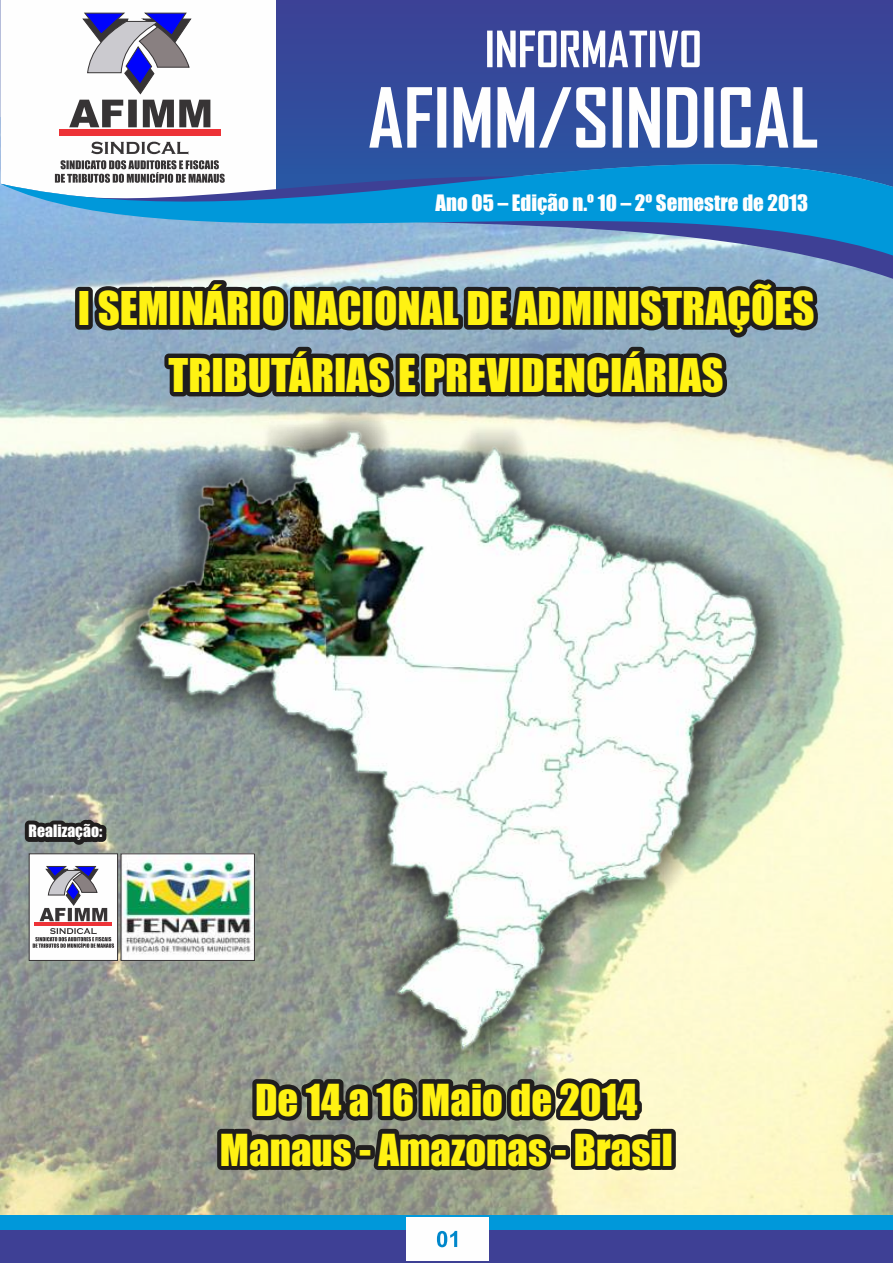
<style>
.page{position:relative;width:893px;height:1263px;background:#fff}
.page>*{position:absolute;margin:0;border:0;box-sizing:border-box;transform-origin:0 0}
.t1{font:43.05px/66.8px "Impact";color:#fff212;text-align:center}
.t2{font:40.8px/49.8px "Impact";color:#fff212;text-align:center}
.t3{font:20.85px "Impact";color:#fefefe}
.t4{font:15.75px "Impact";color:#fefefe}
.s1{font-size:15.9px}
</style>
<div class="page">
<img style="left:0;top:117px;width:893px;height:1107px">
<div style="left:1px;top:1230px;width:892px;height:33px;background:#3e4095"></div>
<div style="left:1px;top:1215px;width:892px;height:15px;background:#0098da"></div>
<div style="left:276px;top:0;width:617px;height:114px;background:#384699"></div>
<svg style="left:1px;top:270px;width:892px;height:9px;background:#a2bed3"></svg>
<svg style="left:1px;top:114px;width:892px;height:156px;background:#5d9dce"></svg>
<svg style="left:91px;top:142px;width:97px;height:12px"></svg>
<svg style="left:55px;top:160px;width:170px;height:23px"></svg>
<div style="left:59px;top:129px;width:162px;height:7px;background:#ed3237"></div>
<svg style="left:69px;top:12px;width:141px;height:115px"></svg>
<svg style="left:487px;top:31px;width:213px;height:36px"></svg>
<svg style="left:369px;top:87px;width:448px;height:61px"></svg>
<div style="left:406px;top:1217px;width:82px;height:44px;background:#fefefe"></div>
<svg style="left:437px;top:1231px;width:20px;height:16px"></svg>
<div style="left:110px;top:405px;width:673px;height:671px;background:#373435;opacity:.98"></div>
<img style="left:135px;top:429px;width:623px;height:623px">
<svg style="left:75px;top:279px;width:743px;height:118px;background:#4b545c"></svg>
<svg style="left:217px;top:1078px;width:459px;height:92px;background:#4b4b43"></svg>
<svg style="left:25px;top:819px;width:81px;height:26px;background:#3c3c3a"></svg>
<svg style="left:28px;top:853px;width:90px;height:108px"></svg>
<img style="left:123px;top:855px;width:130px;height:104px">
<div style="left:121px;top:853px;width:134px;height:108px;border:1px solid #373435"></div>
<p class="t3" style="left:436px;top:194px;width:374px">Ano 05 – Edição n.º 10 – 2º Semestre de 2013</p>
<p class="t1" style="left:78px;top:277px;width:738px">I SEMINÁRIO NACIONAL DE ADMINISTRAÇÕES<br>TRIBUTÁRIAS E PREVIDENCIÁRIAS</p>
<p class="t4" style="left:29px;top:825px;width:75px">Realização<span class="s1">:</span></p>
<p class="t2" style="left:220px;top:1077px;width:454px">De 14 a 16 Maio de 2014<br>Manaus - Amazonas - Brasil</p>
</div>
